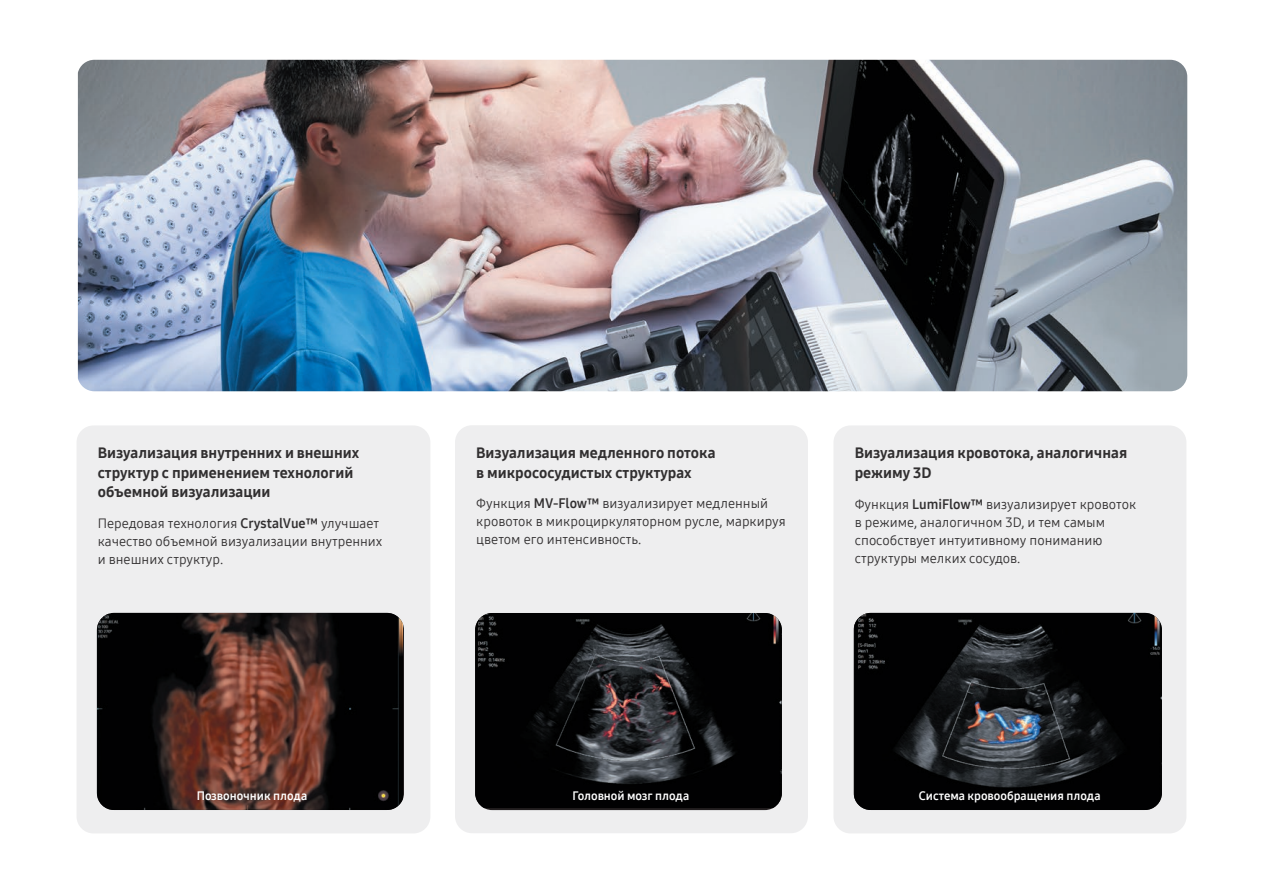
<style>
.page{position:relative;width:1263px;height:893px;background:#fff}
.page>*{position:absolute;margin:0;border:0;box-sizing:border-box;transform-origin:0 0}
.Название{font:15px/19.5px "Samsung One 800";color:#312f30}
.Под_названием{font:13.5px/18px "Samsung One 400";color:#312f30}
.Эхо{font:12px "Samsung One 700";color:#fff}
.s1{font-family:"Samsung One 700"}
</style>
<div class="page">
<img style="left:78px;top:60px;width:1109px;height:331px">
<div style="left:77px;top:425px;width:353px;height:408px;background:#eeeeef;border-radius:17px"></div>
<img style="left:97px;top:613px;width:306px;height:197px">
<div style="left:455px;top:425px;width:353px;height:408px;background:#eeeeef;border-radius:17px"></div>
<img style="left:475px;top:613px;width:307px;height:195px">
<div style="left:833px;top:425px;width:353px;height:408px;background:#eeeeef;border-radius:17px"></div>
<img style="left:854px;top:613px;width:308px;height:197px">
<p class="Название" style="left:98px;top:443px;width:263px">Визуализация внутренних и внешних структур с применением технологий объемной визуализации</p>
<p class="Под_названием" style="left:98px;top:514px;width:286px">Передовая технология <span class="s1">CrystalVue™</span> улучшает качество объемной визуализации внутренних и внешних структур.</p>
<p class="Эхо" style="left:197px;top:788px;width:112px">Позвоночник плода</p>
<p class="Название" style="left:476px;top:443px;width:241px">Визуализация медленного потока в микрососудистых структурах</p>
<p class="Под_названием" style="left:476px;top:494px;width:311px">Функция <span class="s1">MV-Flow™</span> визуализирует медленный кровоток в микроциркуляторном русле, маркируя цветом его интенсивность.</p>
<p class="Название" style="left:855px;top:443px;width:274px">Визуализация кровотока, аналогичная режиму 3D</p>
<p class="Под_названием" style="left:855px;top:495px;width:283px">Функция <span class="s1">LumiFlow™</span> визуализирует кровоток в режиме, аналогичном 3D, и тем самым способствует интуитивному пониманию структуры мелких сосудов.</p>
<p class="Эхо" style="left:572px;top:788px;width:118px">Головной мозг плода</p>
<p class="Эхо" style="left:919px;top:788px;width:183px">Система кровообращения плода</p>
</div>
